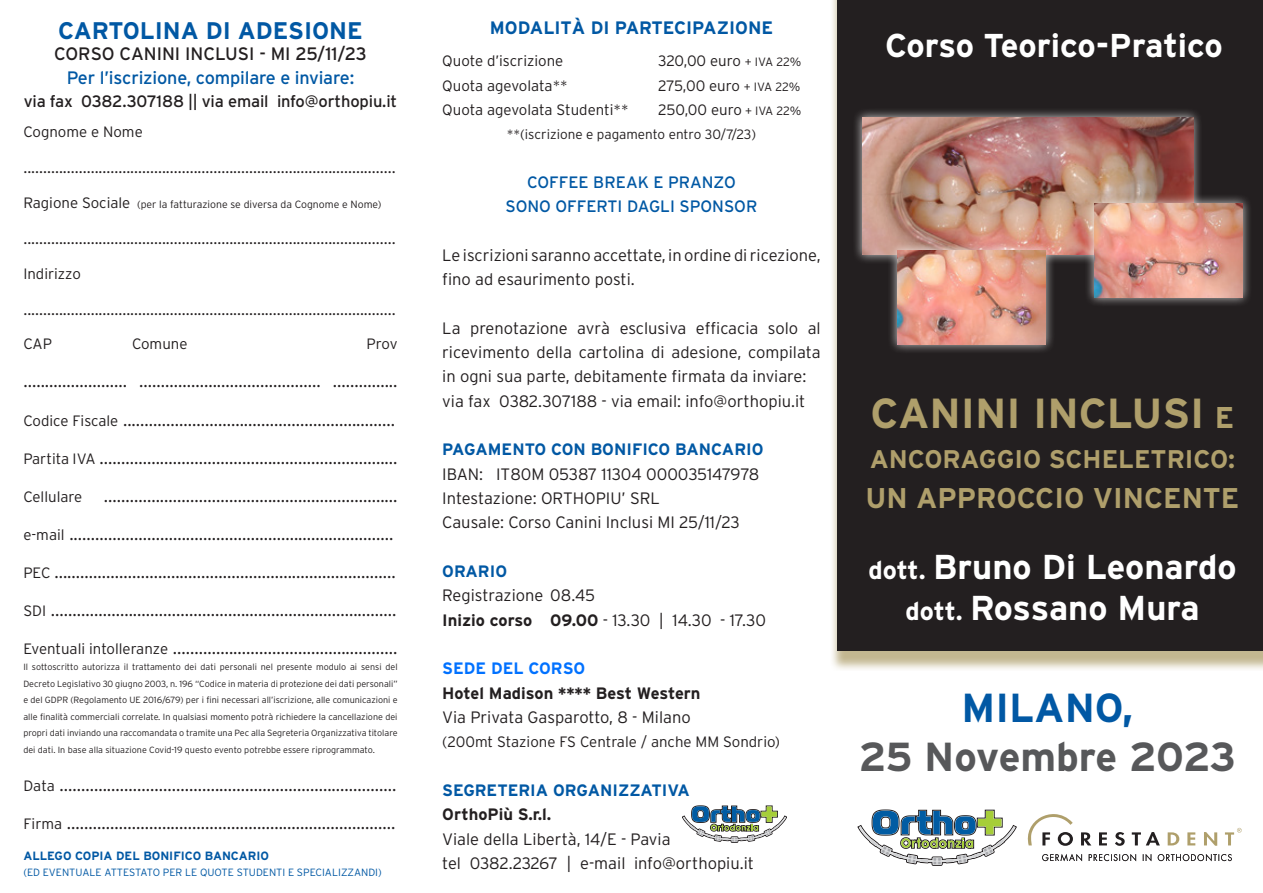
<style>
.page{position:relative;width:1263px;height:893px;background:#fff}
.page>*{position:absolute;margin:0;border:0;box-sizing:border-box;transform-origin:0 0}
.t1{font:700 42px "Interstate";color:#af9f6b}
.t2{font:700 40.5px "Interstate";letter-spacing:-.015em;color:#57585a}
.t3{font:700 40.5px "Interstate";color:#0158a4}
.t4{font:700 34.5px "Interstate";color:#fff}
.t5{font:700 33px "Interstate";color:#fff}
.t6{font:700 28.5px "Interstate";color:#af9f6b}
.t7{font:700 25.5px "Interstate";color:#af9f6b}
.t8{font:700 24px "Interstate";color:#0158a4}
.t9{font:300 18px/38.1px "Interstate";color:#231f20}
.t10{font:18px "Interstate";letter-spacing:-.01em;color:#0158a4}
.t11{font:18px "Interstate";color:#231f20}
.t12{font:700 18px "Interstate";color:#0158a4}
.t13{font:300 16.5px/24.3px "Interstate";color:#231f20}
.t14{font:700 16.5px "Interstate";color:#0158a4}
.t15{font:16.5px "Interstate";letter-spacing:-.01em;color:#231f20}
.t16{font:16.5px "Interstate";color:#0158a4}
.t17{font:700 16.5px "Interstate";color:#231f20}
.t18{font:700 16.5px "Interstate";color:#0071ff}
.t19{font:300 15px "Interstate";color:#231f20}
.t20{font:300 13.5px "Interstate";color:#231f20}
.t21{font:700 12px "Interstate";color:#0158a4}
.t22{font:300 10.5px "Interstate";color:#231f20}
.t23{font:300 10.5px "Interstate";color:#0158a4}
.t24{font:300 9px/16.5px "Interstate";color:#231f20;text-align:justify}
.s1{font-size:15px}
.s2{font-size:12px}
.s3{font-weight:700}
.s4{font-size:30px}
.s5{font-size:25.5px}
</style>
<div class="page">
<div style="left:830px;top:0;width:433px;height:671px;background:#af9f6b;opacity:.75"></div>
<div style="left:838px;top:0;width:425px;height:651px;background:#231f20"></div>
<div style="left:852px;top:107px;width:351px;height:157px;background:#fff;opacity:.75"></div>
<img style="left:862px;top:117px;width:331px;height:138px">
<div style="left:1084px;top:194px;width:169px;height:113px;background:#fff;opacity:.75"></div>
<img style="left:1094px;top:203px;width:149px;height:95px">
<div style="left:887px;top:241px;width:169px;height:114px;background:#fff;opacity:.75"></div>
<img style="left:897px;top:250px;width:149px;height:95px">
<svg style="left:858px;top:810px;width:158px;height:55px"></svg>
<svg style="left:1081px;top:832px;width:10px;height:13px"></svg>
<svg style="left:1099px;top:832px;width:8px;height:13px"></svg>
<svg style="left:1115px;top:832px;width:10px;height:14px"></svg>
<svg style="left:1132px;top:832px;width:28px;height:13px"></svg>
<svg style="left:1168px;top:832px;width:11px;height:13px"></svg>
<svg style="left:1187px;top:832px;width:8px;height:13px"></svg>
<svg style="left:1204px;top:832px;width:13px;height:14px"></svg>
<svg style="left:1225px;top:828px;width:17px;height:17px"></svg>
<svg style="left:1028px;top:814px;width:45px;height:32px"></svg>
<svg style="left:1042px;top:854px;width:190px;height:7px"></svg>
<svg style="left:682px;top:806px;width:105px;height:36px"></svg>
<p class="t8" style="left:58px;top:17px;width:306px">CARTOLINA DI ADESIONE</p>
<p class="t11" style="left:54px;top:44px;width:314px">CORSO CANINI INCLUSI - MI 25/11/23</p>
<p class="t10" style="left:67px;top:68px;width:289px">Per l’iscrizione, compilare e inviare:</p>
<p class="t15" style="left:24px;top:92px;width:375px">via fax 0382.307188 || via email info@orthopiu.it</p>
<p class="t19" style="left:23px;top:123px;width:121px">Cognome e Nome</p>
<p class="t13" style="left:23px;top:155px;width:374px">..............................................................................................</p>
<p class="t22" style="left:23px;top:198px;width:360px"><span class="s1">Ragione Sociale</span> (per la fatturazione se diversa da Cognome e Nome)</p>
<p class="t13" style="left:23px;top:226px;width:374px">..............................................................................................</p>
<p class="t19" style="left:23px;top:265px;width:59px">Indirizzo</p>
<p class="t13" style="left:23px;top:297px;width:374px">..............................................................................................</p>
<p class="t19" style="left:23px;top:336px;width:30px">CAP</p>
<p class="t19" style="left:132px;top:336px;width:57px">Comune</p>
<p class="t19" style="left:367px;top:336px;width:33px">Prov</p>
<p class="t9" style="left:23px;top:362px;width:376px">........................ .......................................... ...............</p>
<p class="t9" style="left:23px;top:400px;width:373px"><span class="s1">Codice Fiscale</span> ...............................................................</p>
<p class="t9" style="left:23px;top:438px;width:376px"><span class="s1">Partita IVA</span> .....................................................................</p>
<p class="t9" style="left:23px;top:476px;width:376px"><span class="s1">Cellulare</span> .................................................................... <span class="s1">e-mail</span> ...........................................................................</p>
<p class="t9" style="left:23px;top:552px;width:374px"><span class="s1">PEC</span> ...............................................................................</p>
<p class="t9" style="left:23px;top:590px;width:375px"><span class="s1">SDI</span> ................................................................................</p>
<p class="t9" style="left:23px;top:628px;width:376px"><span class="s1">Eventuali intolleranze</span> ....................................................</p>
<p class="t24" style="left:23px;top:659px;width:376px">Il sottoscritto autorizza il trattamento dei dati personali nel presente modulo ai sensi del Decreto Legislativo 30 giugno 2003, n. 196 “Codice in materia di protezione dei dati personali” e del GDPR (Regolamento UE 2016/679) per i fini necessari all’iscrizione, alle comunicazioni e alle finalità commerciali correlate. In qualsiasi momento potrà richiedere la cancellazione dei propri dati inviando una raccomandata o tramite una Pec alla Segreteria Organizzativa titolare dei dati. In base alla situazione Covid-19 questo evento potrebbe essere riprogrammato.</p>
<p class="t9" style="left:23px;top:765px;width:375px"><span class="s1">Data</span> ..............................................................................</p>
<p class="t9" style="left:23px;top:803px;width:373px"><span class="s1">Firma</span> ............................................................................</p>
<p class="t21" style="left:23px;top:849px;width:247px">ALLEGO COPIA DEL BONIFICO BANCARIO</p>
<p class="t23" style="left:23px;top:867px;width:360px">(ED EVENTUALE ATTESTATO PER LE QUOTE STUDENTI E SPECIALIZZANDI)</p>
<p class="t12" style="left:490px;top:18px;width:285px">MODALITÀ DI PARTECIPAZIONE</p>
<p class="t19" style="left:442px;top:52px;width:123px">Quote d’iscrizione</p>
<p class="t19" style="left:658px;top:52px;width:145px">320,00 euro <span class="s2">+ IVA 22%</span></p>
<p class="t19" style="left:442px;top:77px;width:127px">Quota agevolata**</p>
<p class="t19" style="left:658px;top:77px;width:144px">275,00 euro <span class="s2">+ IVA 22%</span></p>
<p class="t19" style="left:442px;top:101px;width:188px">Quota agevolata Studenti**</p>
<p class="t19" style="left:658px;top:101px;width:145px">250,00 euro <span class="s2">+ IVA 22%</span></p>
<p class="t20" style="left:507px;top:127px;width:251px">**(iscrizione e pagamento entro 30/7/23)</p>
<p class="t16" style="left:527px;top:173px;width:210px">COFFEE BREAK E PRANZO</p>
<p class="t16" style="left:505px;top:197px;width:253px">SONO OFFERTI DAGLI SPONSOR</p>
<p class="t13" style="left:442px;top:243px;width:380px">Le iscrizioni saranno accettate, in ordine di ricezione, fino ad esaurimento posti.</p>
<p class="t13" style="left:442px;top:316px;width:380px;text-align:justify">La prenotazione avrà esclusiva efficacia solo al ricevimento della cartolina di adesione, compilata in ogni sua parte, debitamente firmata da inviare:</p>
<p class="t13" style="left:442px;top:389px;width:365px">via fax 0382.307188 - via email: info@orthopiu.it</p>
<p class="t14" style="left:442px;top:440px;width:323px">PAGAMENTO CON BONIFICO BANCARIO</p>
<p class="t13" style="left:442px;top:462px;width:318px">IBAN: IT80M 05387 11304 000035147978</p>
<p class="t13" style="left:442px;top:486px;width:219px">Intestazione: ORTHOPIU’ SRL</p>
<p class="t13" style="left:442px;top:510px;width:299px">Causale: Corso Canini Inclusi MI 25/11/23</p>
<p class="t14" style="left:442px;top:562px;width:66px">ORARIO</p>
<p class="t13" style="left:442px;top:583px;width:154px">Registrazione 08.45</p>
<p class="t13" style="left:442px;top:607px;width:325px"><span class="s3">Inizio corso 09.00</span> - 13.30 | 14.30 - 17.30</p>
<p class="t18" style="left:442px;top:659px;width:145px">SEDE DEL CORSO</p>
<p class="t17" style="left:442px;top:684px;width:260px">Hotel Madison **** Best Western</p>
<p class="t13" style="left:442px;top:705px;width:250px">Via Privata Gasparotto, 8 - Milano</p>
<p class="t19" style="left:442px;top:733px;width:339px">(200mt Stazione FS Centrale / anche MM Sondrio)</p>
<p class="t14" style="left:442px;top:781px;width:249px">SEGRETERIA ORGANIZZATIVA</p>
<p class="t17" style="left:442px;top:805px;width:111px">OrthoPiù S.r.l.</p>
<p class="t13" style="left:442px;top:826px;width:230px">Viale della Libertà, 14/E - Pavia</p>
<p class="t13" style="left:442px;top:851px;width:313px">tel 0382.23267 | e-mail info@orthopiu.it</p>
<p class="t5" style="left:885px;top:27px;width:339px">Corso Teorico-Pratico</p>
<p class="t1" style="left:871px;top:389px;width:365px">CANINI INCLUSI <span class="s4">E</span></p>
<p class="t7" style="left:870px;top:445px;width:367px">ANCORAGGIO SCHELETRICO:</p>
<p class="t6" style="left:865px;top:482px;width:375px">UN APPROCCIO VINCENTE</p>
<p class="t4" style="left:868px;top:547px;width:370px"><span class="s5">dott.</span> Bruno Di Leonardo</p>
<p class="t4" style="left:905px;top:589px;width:296px"><span class="s5">dott.</span> Rossano Mura</p>
<p class="t3" style="left:961px;top:685px;width:173px">MILANO,</p>
<p class="t2" style="left:859px;top:734px;width:378px">25 Novembre 2023</p>
</div>
